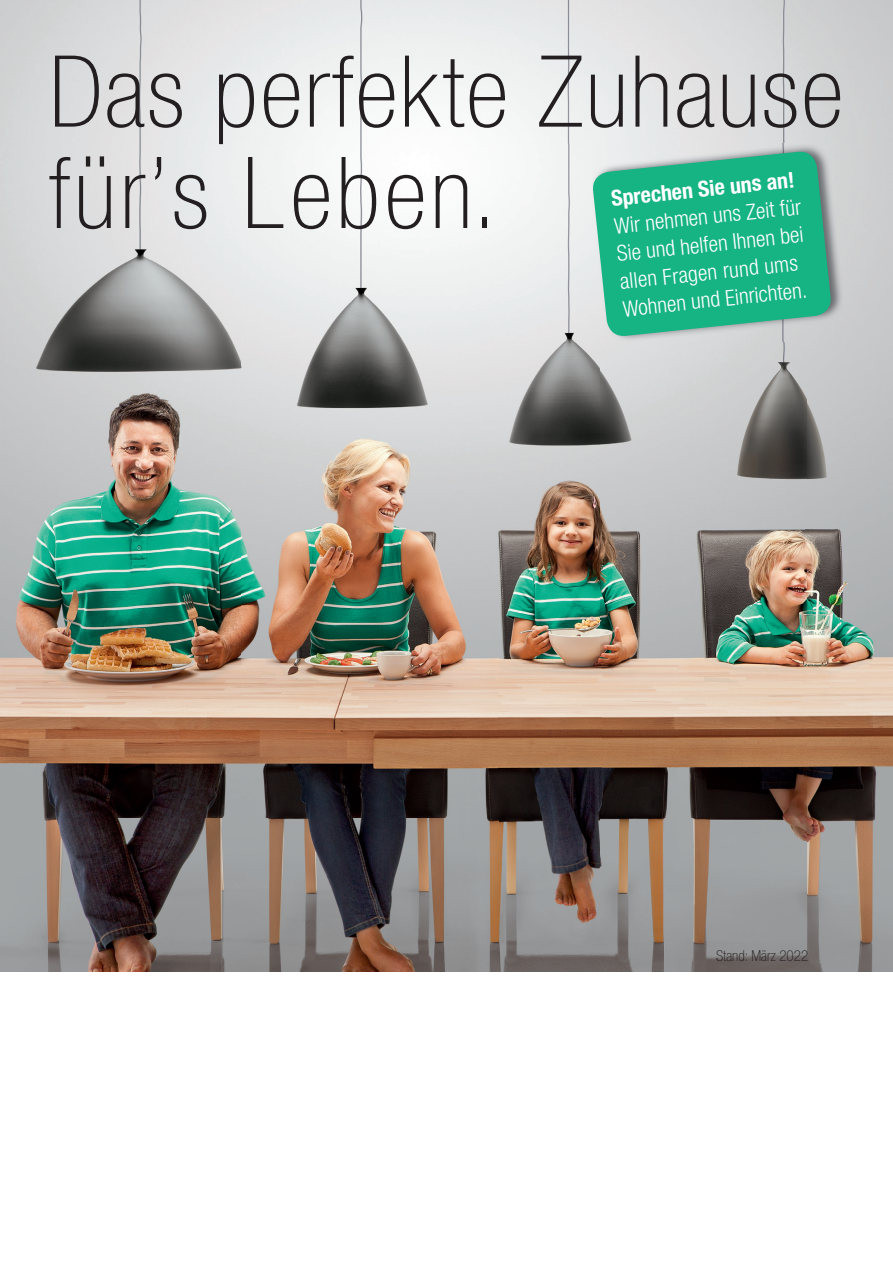
<style>
.page{position:relative;width:893px;height:1263px;background:#fff}
.page>*{position:absolute;margin:0;border:0;box-sizing:border-box;transform-origin:0 0}
.t1{font:100 condensed 99.45px "Helvetica Neue LT Std";letter-spacing:.02em;color:#231f20;scale:1.05 1}
.t2{font:100 condensed 99.45px "Helvetica Neue LT Std";letter-spacing:.04em;color:#231f20;scale:1.04 1}
.t3{font:300 condensed 21.9px/27.8px "Helvetica Neue LT Std";color:#fff}
.t4{font:700 condensed 21.9px "Helvetica Neue";color:#fff}
.t5{font:100 condensed 15px "Helvetica Neue LT Std";color:#231f20}
</style>
<div class="page">
<img style="left:0;top:0;width:498px;height:972px">
<img style="left:498px;top:0;width:308px;height:143px">
<img style="left:806px;top:0;width:87px;height:972px">
<img style="left:498px;top:143px;width:103px;height:829px">
<img style="left:601px;top:341px;width:205px;height:631px">
<img style="left:592px;top:143px;width:252px;height:198px">
<svg style="left:591px;top:150px;width:241px;height:188px;background:#37b790"></svg>
<h1 class="t1" style="left:49px;top:36px;width:758px">Das perfekte Zuhause</h1>
<h1 class="t2" style="left:49px;top:137px;width:433px">für’s Leben.</h1>
<p class="t4" style="left:610px;top:185px;width:186px;rotate:-6deg">Sprechen Sie uns an!</p>
<p class="t3" style="left:613px;top:212px;width:189px;rotate:-6deg">Wir nehmen uns Zeit für<br>Sie und helfen Ihnen bei allen Fragen rund ums<br>Wohnen und Einrichten.</p>
<p class="t5" style="left:716px;top:947px;width:94px">Stand: März 2022</p>
</div>
